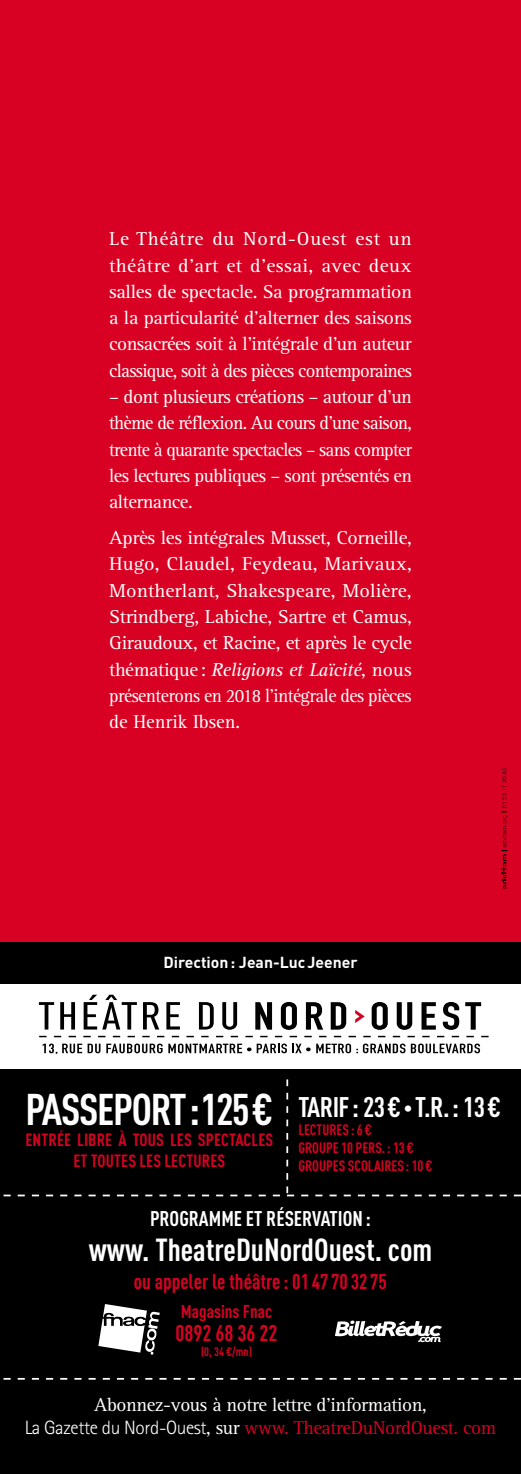
<style>
.page{position:relative;width:521px;height:1474px;background:#fff}
.page>*{position:absolute;margin:0;border:0;box-sizing:border-box;transform-origin:0 0}
.t1{font:700 condensed 43.75px "DINOT";letter-spacing:-.03em;color:#fff}
.t2{font:700 condensed 31.5px "DINOT";color:#fff}
.t3{font:700 condensed 28px "DINOT";letter-spacing:-.02em;color:#fff}
.t4{font:700 condensed 22.4px "DINOT";color:#d80023}
.t5{font:700 condensed 21px "DINOT";color:#d80023}
.t6{font:700 condensed 21px "DINOT";color:#fff}
.t7{font:19.25px/26.2px "Rotis Serif Std";letter-spacing:-.03em;color:#fff;text-align:justify}
.t8{font:19.25px/26.2px "Rotis Serif Std";letter-spacing:-.03em;color:#fff;text-align:justify;scale:1.05 1}
.t9{font:700 condensed 18.38px "DINOT";color:#d80023}
.t10{font:700 condensed 17.5px/21px "DINOT";letter-spacing:.01em;color:#d80023;text-align:center}
.t11{font:700 15.75px "DINOT";color:#fff}
.t12{font:700 condensed 14.88px/17.8px "DINOT";color:#d80023}
.t13{font:700 condensed 12.25px "DINOT";color:#d80023}
.s1{font-style:italic}
.s2{font-size:19.25px}
.s3{font-family:"Rotis Sans Serif Std";font-weight:300}
.s4{color:#d80023}
</style>
<div class="page">
<div style="left:0;top:0;width:521px;height:1473px;background:#d80023"></div>
<div style="left:0;top:943px;width:521px;height:530px;background:#000"></div>
<div style="left:0;top:984px;width:521px;height:84px;background:#fff"></div>
<svg style="left:255px;top:1002px;width:17px;height:27px"></svg>
<svg style="left:281px;top:1002px;width:16px;height:27px"></svg>
<svg style="left:306px;top:1002px;width:17px;height:27px"></svg>
<svg style="left:331px;top:1002px;width:15px;height:27px"></svg>
<svg style="left:372px;top:1002px;width:16px;height:27px"></svg>
<svg style="left:397px;top:1002px;width:15px;height:27px"></svg>
<svg style="left:421px;top:1002px;width:15px;height:27px"></svg>
<svg style="left:443px;top:1002px;width:16px;height:27px"></svg>
<svg style="left:465px;top:1002px;width:16px;height:27px"></svg>
<svg style="left:355px;top:1010px;width:10px;height:13px"></svg>
<svg style="left:43px;top:1043px;width:39px;height:11px"></svg>
<svg style="left:88px;top:1043px;width:12px;height:10px"></svg>
<svg style="left:106px;top:1043px;width:299px;height:10px"></svg>
<svg style="left:411px;top:1043px;width:69px;height:10px"></svg>
<svg style="left:39px;top:1035px;width:449px;height:2px"></svg>
<svg style="left:39px;top:1002px;width:15px;height:27px"></svg>
<svg style="left:60px;top:1002px;width:15px;height:27px"></svg>
<svg style="left:143px;top:1002px;width:16px;height:27px"></svg>
<svg style="left:166px;top:1002px;width:14px;height:27px"></svg>
<svg style="left:199px;top:1002px;width:15px;height:27px"></svg>
<svg style="left:222px;top:1002px;width:15px;height:27px"></svg>
<svg style="left:84px;top:994px;width:53px;height:35px"></svg>
<svg style="left:3px;top:1377px;width:518px;height:2px"></svg>
<svg style="left:3px;top:1079px;width:518px;height:117px"></svg>
<svg style="left:335px;top:1320px;width:107px;height:21px"></svg>
<svg style="left:98px;top:1304px;width:62px;height:50px"></svg>
<svg style="left:501px;top:768px;width:6px;height:121px"></svg>
<p class="t8" style="left:109px;top:226px;width:290px">Le Théâtre du Nord-Ouest est un théâtre d’art et d’essai, avec deux salles de spectacle. Sa programmation a la particularité d’alterner des saisons consacrées soit à l’intégrale d’un auteur classique, soit à des pièces contemporaines</p>
<p class="t7" style="left:109px;top:384px;width:304px">– dont plusieurs créations – autour d’un thème de réflexion. Au cours d’une saison, trente à quarante spectacles – sans compter les lectures publiques – sont présentés en alternance.</p>
<p class="t7" style="left:109px;top:525px;width:304px">Après les intégrales Musset, Corneille, Hugo, Claudel, Feydeau, Marivaux, Montherlant, Shakespeare, Molière, Strindberg, Labiche, Sartre et Camus, Giraudoux, et Racine, et après le cycle thématique: <span class="s1">Religions et Laïcité</span>, nous présenterons en 2018 l'intégrale des pièces de Henrik Ibsen.</p>
<p class="t11" style="left:163px;top:952px;width:196px">Direction: Jean-LucJeener</p>
<h1 class="t1" style="left:26px;top:1079px;width:249px">PASSEPORT: 125€</h1>
<p class="t10" style="left:25px;top:1128px;width:249px">ENTRÉE LIBRE À TOUS LES SPECTACLES<br>ET TOUTES LES LECTURES</p>
<p class="t6" style="left:150px;top:1204px;width:222px">PROGRAMME ET RÉSERVATION :</p>
<h2 class="t2" style="left:89px;top:1228px;width:345px">www. TheatreDuNordOuest. com</h2>
<p class="t5" style="left:134px;top:1267px;width:254px">ou appeler le théâtre: 01 47 70 32 75</p>
<h3 class="t3" style="left:298px;top:1087px;width:204px">TARIF: 23€<span class="s2">•</span> T.R.: 13€</h3>
<p class="t12" style="left:298px;top:1119px;width:136px">LECTURES: 6€<br>GROUPE 10 PERS.: 13€<br>GROUPES SCOLAIRES: 10€</p>
<p class="t9" style="left:181px;top:1299px;width:93px">Magasins Fnac</p>
<p class="t4" style="left:175px;top:1317px;width:103px">0892 68 36 22</p>
<p class="t13" style="left:201px;top:1342px;width:52px">(0, 34 €/mn)</p>
<p class="t7" style="left:25px;top:1393px;width:473px;line-height:23.1px;text-align:center">Abonnez-vous à notre lettre d’information,<br><span class="s3">La Gazette du Nord-Ouest</span>, sur <span class="s4">www. TheatreDuNordOuest. com</span></p>
</div>
